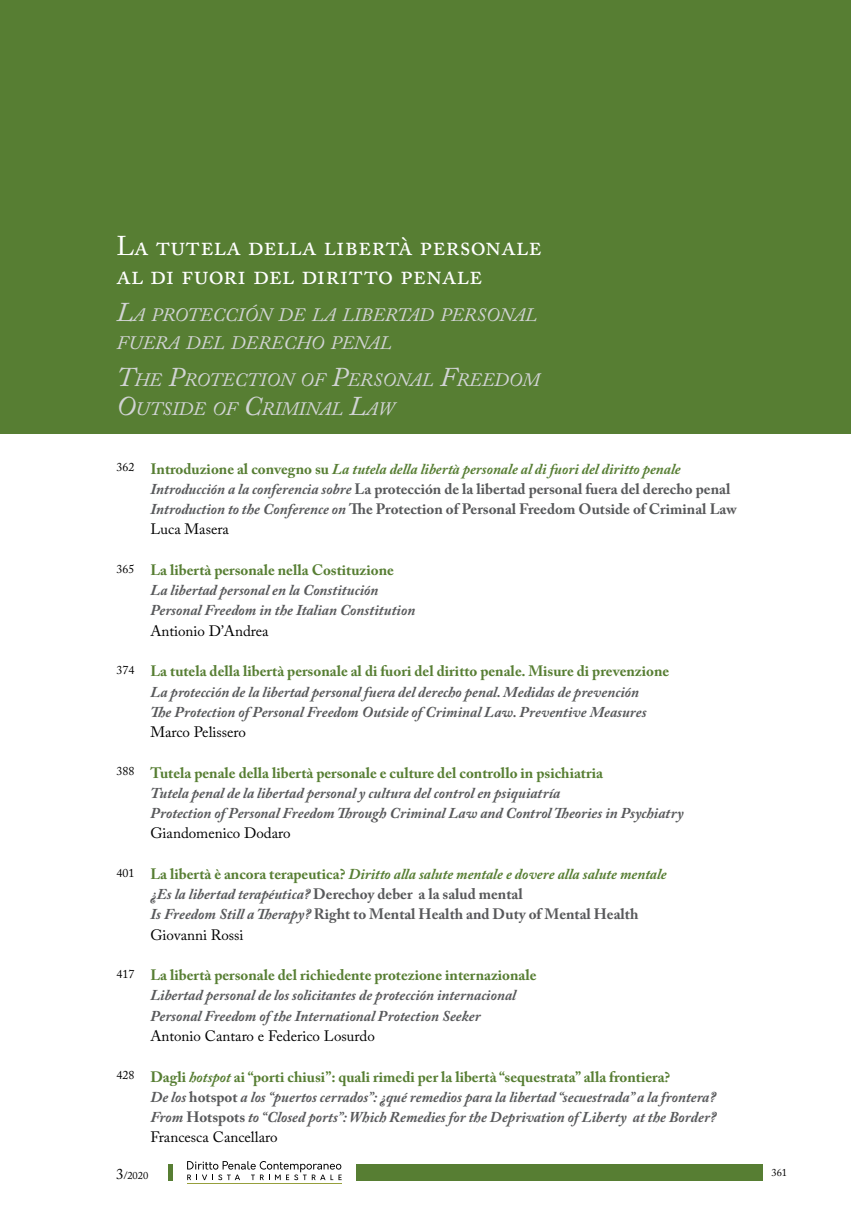
<style>
.page{position:relative;width:851px;height:1221px;background:#fff}
.page>*{position:absolute;margin:0;border:0;box-sizing:border-box;transform-origin:0 0}
.t1{font:27px/28.5px "Adobe Caslon Pro";color:#fff}
.t2{font:italic 18.9px/28.5px "Adobe Caslon Pro";color:#d1d3d4}
.t3{font:italic 700 15px/20.2px "Adobe Caslon Pro";color:#58595b}
.t4{font:700 15px/20.2px "Adobe Caslon Pro";color:#58595b}
.t5{font:700 15px "Adobe Caslon Pro";color:#577e33}
.t6{font:15px "Adobe Caslon Pro";letter-spacing:-.005em;color:#000}
.t7{font:12px "Adobe Caslon Pro";color:#000}
.t8{font:10.5px "Adobe Caslon Pro";color:#000}
.s1{font-size:27px}
.s2{color:#577e33}
.s3{font-style:italic;color:#577e33}
.s4{font-style:italic}
.s5{font-weight:400;color:#000}
.s6{font-style:normal;color:#577e33}
.s7{font-style:normal}
.s8{font-weight:400;font-style:normal;color:#000}
.s9{font-size:15px}
</style>
<div class="page">
<div style="left:168px;top:1164px;width:5px;height:17px;background:#577e33"></div>
<div style="left:356px;top:1164px;width:407px;height:17px;background:#577e33"></div>
<svg style="left:187px;top:1161px;width:154px;height:19px"></svg>
<hr style="left:187px;top:1183px;width:154px;height:1px;background:#969f3c">
<div style="left:0;top:0;width:850px;height:434px;background:#577e33"></div>
<h1 class="t1" style="left:116px;top:231px;width:426px">La tutela della libertà personale al di fuori del diritto penale</h1>
<p class="t2" style="left:116px;top:300px;width:422px"><span class="s1">L</span>A PROTECCIÓN DE LA LIBERTAD PERSONAL<br>FUERA DEL DERECHO PENAL</p>
<p class="t2" style="left:116px;top:365px;width:425px"><span class="s1">T</span>HE <span class="s1">P</span>ROTECTION OF <span class="s1">P</span>ERSONAL <span class="s1">F</span>REEDOM<br><span class="s1">O</span>UTSIDE OF <span class="s1">C</span>RIMINAL <span class="s1">L</span>AW</p>
<p class="t7" style="left:116px;top:460px;width:19px">362</p>
<p class="t7" style="left:116px;top:561px;width:19px">365</p>
<p class="t7" style="left:116px;top:663px;width:19px">374</p>
<p class="t7" style="left:116px;top:764px;width:19px">388</p>
<p class="t7" style="left:116px;top:865px;width:19px">401</p>
<p class="t7" style="left:116px;top:966px;width:19px">417</p>
<p class="t7" style="left:116px;top:1068px;width:19px">428</p>
<p class="t4" style="left:150px;top:458px;width:587px"><span class="s2">Introduzione al convegno su</span> <span class="s3">La tutela della libertà personale al di fuori del diritto penale </span><span class="s4">Introducción a la conferencia sobre</span> La protección de la libertad personal fuera del derecho penal <span class="s4">Introduction to the Conference on</span> The Protection of Personal Freedom Outside of Criminal Law <span class="s5">Luca Masera</span></p>
<p class="t5" style="left:150px;top:561px;width:245px">La libertà personale nella Costituzione</p>
<p class="t3" style="left:150px;top:580px;width:266px">La libertad personal en la Constitución<br>Personal Freedom in the Italian Constitution</p>
<p class="t6" style="left:150px;top:621px;width:120px">Antionio D’Andrea</p>
<p class="t5" style="left:150px;top:662px;width:520px">La tutela della libertà personale al di fuori del diritto penale. Misure di prevenzione</p>
<p class="t3" style="left:150px;top:681px;width:497px">La protección de la libertad personal fuera del derecho penal. Medidas de prevención<br>The Protection of Personal Freedom Outside of Criminal Law. Preventive Measures</p>
<p class="t6" style="left:150px;top:723px;width:97px">Marco Pelissero</p>
<p class="t5" style="left:150px;top:763px;width:454px">Tutela penale della libertà personale e culture del controllo in psichiatria</p>
<p class="t3" style="left:150px;top:782px;width:535px">Tutela penal de la libertad personal y cultura del control en psiquiatría<br>Protection of Personal Freedom Through Criminal Law and Control Theories in Psychiatry</p>
<p class="t6" style="left:150px;top:824px;width:142px">Giandomenico Dodaro</p>
<p class="t4" style="left:150px;top:863px;width:518px"><span class="s2">La libertà è ancora terapeutica?</span> <span class="s3">Diritto alla salute mentale e dovere alla salute mentale </span><span class="s4">¿Es la libertad terapéutica?</span> Derechoy deber a la salud mental<br><span class="s4">Is Freedom Still a Therapy?</span> Right to Mental Health and Duty of Mental Health <span class="s5">Giovanni Rossi</span></p>
<p class="t5" style="left:150px;top:966px;width:387px">La libertà personale del richiedente protezione internazionale</p>
<p class="t3" style="left:150px;top:985px;width:367px">Libertad personal de los solicitantes de protección internacional<br>Personal Freedom of the International Protection Seeker</p>
<p class="t6" style="left:150px;top:1026px;width:226px">Antonio Cantaro e Federico Losurdo</p>
<p class="t3" style="left:150px;top:1066px;width:567px"><span class="s6">Dagli</span> <span class="s2">hotspot</span> <span class="s6">ai “porti chiusi”: quali rimedi per la libertà “sequestrata” alla frontiera?<br></span>De los <span class="s7">hotspot</span> a los “puertos cerrados”: ¿qué remedios para la libertad “secuestrada” a la frontera?<br>From <span class="s7">Hotspots</span> to “Closed ports”: Which Remedies for the Deprivation of Liberty at the Border?<br><span class="s8">Francesca Cancellaro</span></p>
<p class="t8" style="left:116px;top:1168px;width:34px"><span class="s9">3</span>/2020</p>
<p class="t8" style="left:771px;top:1165px;width:17px">361</p>
</div>
